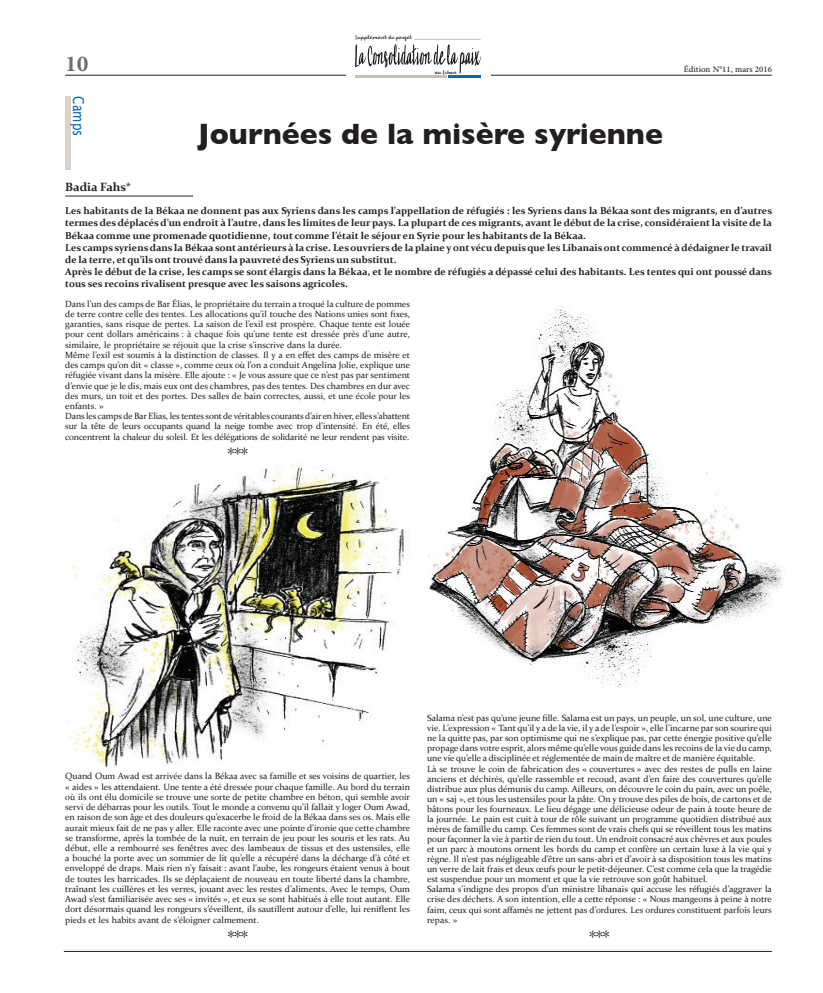
<style>
.page{position:relative;width:823px;height:993px;background:#fff}
.page>*{position:absolute;margin:0;border:0;box-sizing:border-box;transform-origin:0 0}
.t1{font:700 32px "Adobe Arabic";color:#6c6d70}
.Main_title{font:700 30px "Gill Sans";color:#231f20}
.star{font:16px "Gill Sans";color:#231f20}
.التبويب{font:15px "Lucida Sans";color:#0168b3;scale:.8 1}
.t2{font:12px "Adobe Arabic";color:#231f20}
.Author{font:700 12px "Constantia";color:#231f20}
.Introduction{font:700 10px/12px "Constantia";color:#231f20}
.english_text{font:9px/10.2px "Constantia";color:#231f20;text-align:justify}
.t3{font:4.7px "KG Camden Market Script";color:#231f20}
</style>
<div class="page">
<hr style="left:65px;top:75px;width:281px;height:1px;background:#231f20">
<hr style="left:490px;top:75px;width:281px;height:1px;background:#231f20">
<hr style="left:64px;top:950px;width:707px;height:1px;background:#231f20">
<hr style="left:414px;top:39px;width:66px;height:1px;background:#c7bfb5">
<hr style="left:355px;top:75px;width:91px;height:2px;background:#c7bfb5">
<hr style="left:448px;top:75px;width:33px;height:2px;background:#0168b3">
<svg style="left:355px;top:44px;width:126px;height:29px"></svg>
<hr style="left:65px;top:196px;width:128px;height:1px;background:#231f20">
<div style="left:65px;top:96px;width:6px;height:74px;background:#dcd2c6"></div>
<img style="left:66px;top:464px;width:338px;height:302px">
<img style="left:428px;top:309px;width:356px;height:379px">
<p class="t3" style="left:355px;top:35px;width:58px">Supplément du projet</p>
<h1 class="t1" style="left:65px;top:41px;width:25px">10</h1>
<h3 class="t2" style="left:683px;top:61px;width:89px">Édition N°11, mars 2016</h3>
<p class="t3" style="left:435px;top:69px;width:23px">au Liban</p>
<p class="التبويب" style="left:87px;top:96px;width:51px;rotate:90deg">Camps</p>
<p class="Author" style="left:65px;top:178px;width:67px">Badia Fahs*</p>
<p class="Main_title" style="left:198px;top:116px;width:466px">Journées de la misère syrienne</p>
<p class="Introduction" style="left:65px;top:204px;width:707px;text-align:justify">Les habitants de la Békaa ne donnent pas aux Syriens dans les camps l’appellation de réfugiés : les Syriens dans la Békaa sont des migrants, en d’autres termes des déplacés d’un endroit à l’autre, dans les limites de leur pays. La plupart de ces migrants, avant le début de la crise, considéraient la visite de la Békaa comme une promenade quotidienne, tout comme l’était le séjour en Syrie pour les habitants de la Békaa.</p>
<p class="Introduction" style="left:65px;top:240px;width:707px">Les camps syriens dans la Békaa sont antérieurs à la crise. Les ouvriers de la plaine y ont vécu depuis que les Libanais ont commencé à dédaigner le travail de la terre, et qu’ils ont trouvé dans la pauvreté des Syriens un substitut.</p>
<p class="Introduction" style="left:65px;top:264px;width:707px">Après le début de la crise, les camps se sont élargis dans la Békaa, et le nombre de réfugiés a dépassé celui des habitants. Les tentes qui ont poussé dans tous ses recoins rivalisent presque avec les saisons agricoles.</p>
<p class="english_text" style="left:65px;top:298px;width:346px">Dans l’un des camps de Bar Élias, le propriétaire du terrain a troqué la culture de pommes de terre contre celle des tentes. Les allocations qu’il touche des Nations unies sont fixes, garanties, sans risque de pertes. La saison de l’exil est prospère. Chaque tente est louée pour cent dollars américains : à chaque fois qu’une tente est dressée près d’une autre, similaire, le propriétaire se réjouit que la crise s’inscrive dans la durée.</p>
<p class="english_text" style="left:65px;top:349px;width:346px">Même l’exil est soumis à la distinction de classes. Il y a en effet des camps de misère et des camps qu’on dit « classe », comme ceux où l’on a conduit Angelina Jolie, explique une réfugiée vivant dans la misère. Elle ajoute : « Je vous assure que ce n’est pas par sentiment d’envie que je le dis, mais eux ont des chambres, pas des tentes. Des chambres en dur avec des murs, un toit et des portes. Des salles de bain correctes, aussi, et une école pour les enfants. »</p>
<p class="english_text" style="left:65px;top:410px;width:346px">Dans les camps de Bar Elias, les tentes sont de véritables courants d’air en hiver, elles s’abattent sur la tête de leurs occupants quand la neige tombe avec trop d’intensité. En été, elles concentrent la chaleur du soleil. Et les délégations de solidarité ne leur rendent pas visite.</p>
<p class="star" style="left:227px;top:444px;width:22px">***</p>
<p class="english_text" style="left:65px;top:770px;width:346px">Quand Oum Awad est arrivée dans la Békaa avec sa famille et ses voisins de quartier, les « aides » les attendaient. Une tente a été dressée pour chaque famille. Au bord du terrain où ils ont élu domicile se trouve une sorte de petite chambre en béton, qui semble avoir servi de débarras pour les outils. Tout le monde a convenu qu’il fallait y loger Oum Awad, en raison de son âge et des douleurs qu’exacerbe le froid de la Békaa dans ses os. Mais elle aurait mieux fait de ne pas y aller. Elle raconte avec une pointe d’ironie que cette chambre se transforme, après la tombée de la nuit, en terrain de jeu pour les souris et les rats. Au début, elle a rembourré ses fenêtres avec des lambeaux de tissus et des ustensiles, elle a bouché la porte avec un sommier de lit qu’elle a récupéré dans la décharge d’à côté et enveloppé de draps. Mais rien n’y faisait : avant l’aube, les rongeurs étaient venus à bout de toutes les barricades. Ils se déplaçaient de nouveau en toute liberté dans la chambre, traînant les cuillères et les verres, jouant avec les restes d’aliments. Avec le temps, Oum Awad s’est familiarisée avec ses « invités », et eux se sont habitués à elle tout autant. Elle dort désormais quand les rongeurs s’éveillent, ils sautillent autour d’elle, lui reniflent les pieds et les habits avant de s’éloigner calmement.</p>
<p class="star" style="left:227px;top:926px;width:22px">***</p>
<p class="english_text" style="left:427px;top:712px;width:346px">Salama n’est pas qu’une jeune fille. Salama est un pays, un peuple, un sol, une culture, une vie. L’expression « Tant qu’il y a de la vie, il y a de l’espoir », elle l’incarne par son sourire qui ne la quitte pas, par son optimisme qui ne s’explique pas, par cette énergie positive qu’elle propage dans votre esprit, alors même qu’elle vous guide dans les recoins de la vie du camp, une vie qu’elle a disciplinée et réglementée de main de maître et de manière équitable.</p>
<p class="english_text" style="left:427px;top:762px;width:346px">Là se trouve le coin de fabrication des « couvertures » avec des restes de pulls en laine anciens et déchirés, qu’elle rassemble et recoud, avant d’en faire des couvertures qu’elle distribue aux plus démunis du camp. Ailleurs, on découvre le coin du pain, avec un poêle, un « saj », et tous les ustensiles pour la pâte. On y trouve des piles de bois, de cartons et de bâtons pour les fourneaux. Le lieu dégage une délicieuse odeur de pain à toute heure de la journée. Le pain est cuit à tour de rôle suivant un programme quotidien distribué aux mères de famille du camp. Ces femmes sont de vrais chefs qui se réveillent tous les matins pour façonner la vie à partir de rien du tout. Un endroit consacré aux chèvres et aux poules et un parc à moutons ornent les bords du camp et confère un certain luxe à la vie qui y règne. Il n’est pas négligeable d’être un sans-abri et d’avoir à sa disposition tous les matins un verre de lait frais et deux œufs pour le petit-déjeuner. C’est comme cela que la tragédie est suspendue pour un moment et que la vie retrouve son goût habituel.</p>
<p class="english_text" style="left:427px;top:883px;width:346px">Salama s’indigne des propos d’un ministre libanais qui accuse les réfugiés d’aggraver la crise des déchets. A son intention, elle a cette réponse : « Nous mangeons à peine à notre faim, ceux qui sont affamés ne jettent pas d’ordures. Les ordures constituent parfois leurs repas. »</p>
<p class="star" style="left:589px;top:926px;width:22px">***</p>
</div>
